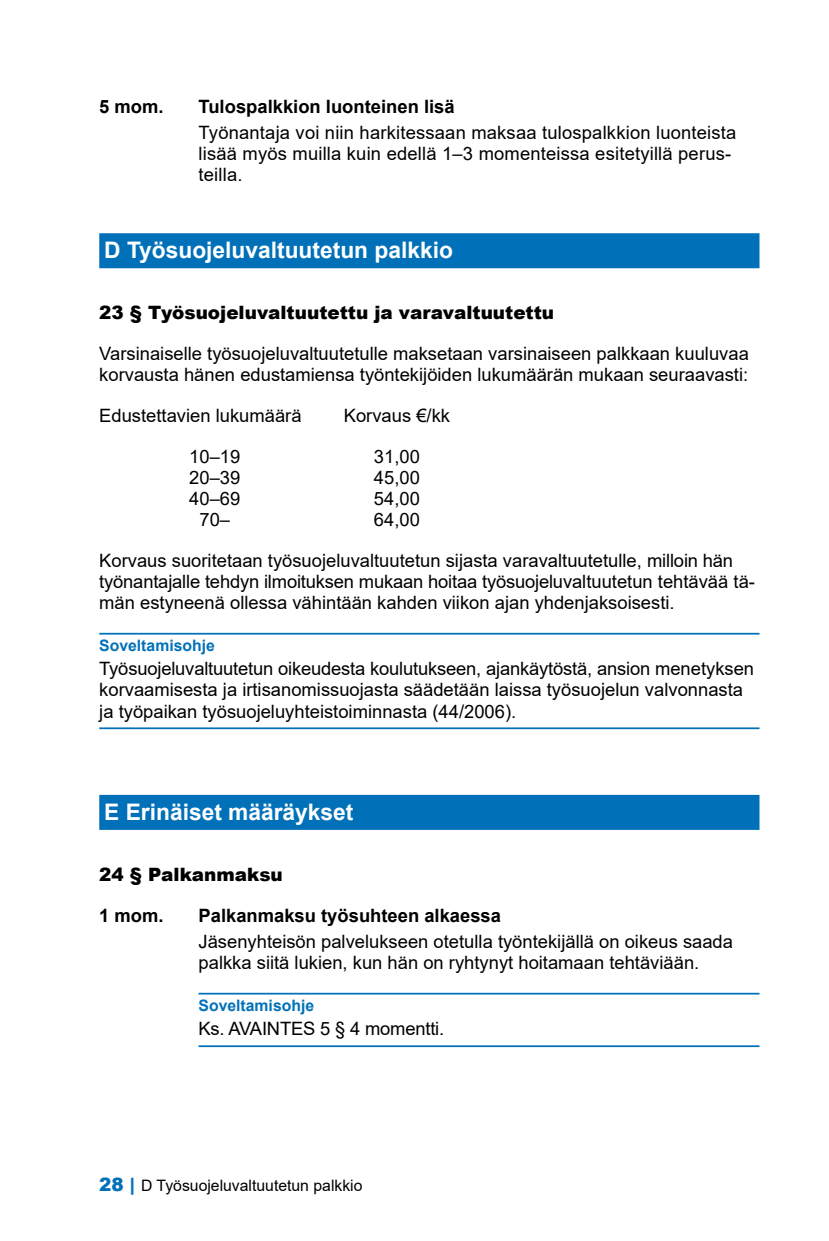
<style>
.page{position:relative;width:829px;height:1241px;background:#fff}
.page>*{position:absolute;margin:0;border:0;box-sizing:border-box;transform-origin:0 0}
.t1{font:700 22.75px "Arial";color:#fff}
.t2{font:18.38px/21px "Arial";color:#000}
.t3{font:700 18.38px "Arial";color:#000}
.t4{font:900 18.38px "Arial";color:#000}
.t5{font:15.75px "Arial";color:#000}
.t6{font:700 15.75px "Arial";color:#0071b9}
.s1{font-weight:900;font-size:18.38px;color:#0071b9}
</style>
<div class="page">
<div style="left:99px;top:233px;width:660px;height:35px;background:#0071b9"></div>
<hr style="left:99px;top:632px;width:660px;height:2px;background:#0071b9">
<hr style="left:99px;top:727px;width:660px;height:2px;background:#0071b9">
<div style="left:99px;top:794px;width:660px;height:35px;background:#0071b9"></div>
<hr style="left:198px;top:992px;width:561px;height:2px;background:#0071b9">
<hr style="left:198px;top:1045px;width:561px;height:1px;background:#0071b9">
<p class="t3" style="left:99px;top:93px;width:66px">5 mom.</p>
<p class="t3" style="left:198px;top:93px;width:257px">Tulospalkkion luonteinen lisä</p>
<p class="t2" style="left:198px;top:121px;width:539px">Työnantaja voi niin harkitessaan maksaa tulospalkkion luonteista lisää myös muilla kuin edellä 1–3 momenteissa esitetyillä perus&shy;teilla.</p>
<p class="t1" style="left:104px;top:234px;width:350px">D Työsuojeluvaltuutetun palkkio</p>
<p class="t4" style="left:99px;top:299px;width:456px">23 § Työsuojeluvaltuutettu ja varavaltuutettu</p>
<p class="t2" style="left:99px;top:343px;width:651px">Varsinaiselle työsuojeluvaltuutetulle maksetaan varsinaiseen palkkaan kuuluvaa korvausta hänen edustamiensa työntekijöiden lukumäärän mukaan seuraavasti:</p>
<p class="t2" style="left:99px;top:404px;width:204px">Edustettavien lukumäärä</p>
<p class="t2" style="left:344px;top:404px;width:108px">Korvaus €/kk</p>
<p class="t2" style="left:189px;top:445px;width:53px">10–19</p>
<p class="t2" style="left:374px;top:445px;width:47px">31,00</p>
<p class="t2" style="left:189px;top:466px;width:53px">20–39</p>
<p class="t2" style="left:374px;top:466px;width:47px">45,00</p>
<p class="t2" style="left:189px;top:487px;width:53px">40–69</p>
<p class="t2" style="left:374px;top:487px;width:47px">54,00</p>
<p class="t2" style="left:199px;top:508px;width:32px">70–</p>
<p class="t2" style="left:374px;top:508px;width:47px">64,00</p>
<p class="t2" style="left:99px;top:549px;width:657px">Korvaus suoritetaan työsuojeluvaltuutetun sijasta varavaltuutetulle, milloin hän työnantajalle tehdyn ilmoituksen mukaan hoitaa työsuojeluvaltuutetun tehtävää tä&shy;män estyneenä ollessa vähintään kahden viikon ajan yhdenjaksoisesti.</p>
<p class="t6" style="left:99px;top:634px;width:117px">Soveltamisohje</p>
<p class="t2" style="left:99px;top:658px;width:656px">Työsuojeluvaltuutetun oikeudesta koulutukseen, ajankäytöstä, ansion menetyksen korvaamisesta ja irtisanomissuojasta säädetään laissa työsuojelun valvonnasta ja työpaikan työsuojeluyhteistoiminnasta (44/2006).</p>
<p class="t1" style="left:104px;top:795px;width:251px">E Erinäiset määräykset</p>
<p class="t4" style="left:99px;top:860px;width:185px">24 § Palkanmaksu</p>
<p class="t3" style="left:99px;top:902px;width:66px">1 mom.</p>
<p class="t3" style="left:198px;top:902px;width:304px">Palkanmaksu työsuhteen alkaessa</p>
<p class="t2" style="left:198px;top:930px;width:536px">Jäsenyhteisön palvelukseen otetulla työntekijällä on oikeus saada palkka siitä lukien, kun hän on ryhtynyt hoitamaan tehtäviään.</p>
<p class="t6" style="left:198px;top:994px;width:117px">Soveltamisohje</p>
<p class="t2" style="left:198px;top:1018px;width:247px">Ks. AVAINTES 5 § 4 momentti.</p>
<p class="t5" style="left:99px;top:1174px;width:265px"><span class="s1">28 |</span> D Työsuojeluvaltuutetun palkkio</p>
</div>
